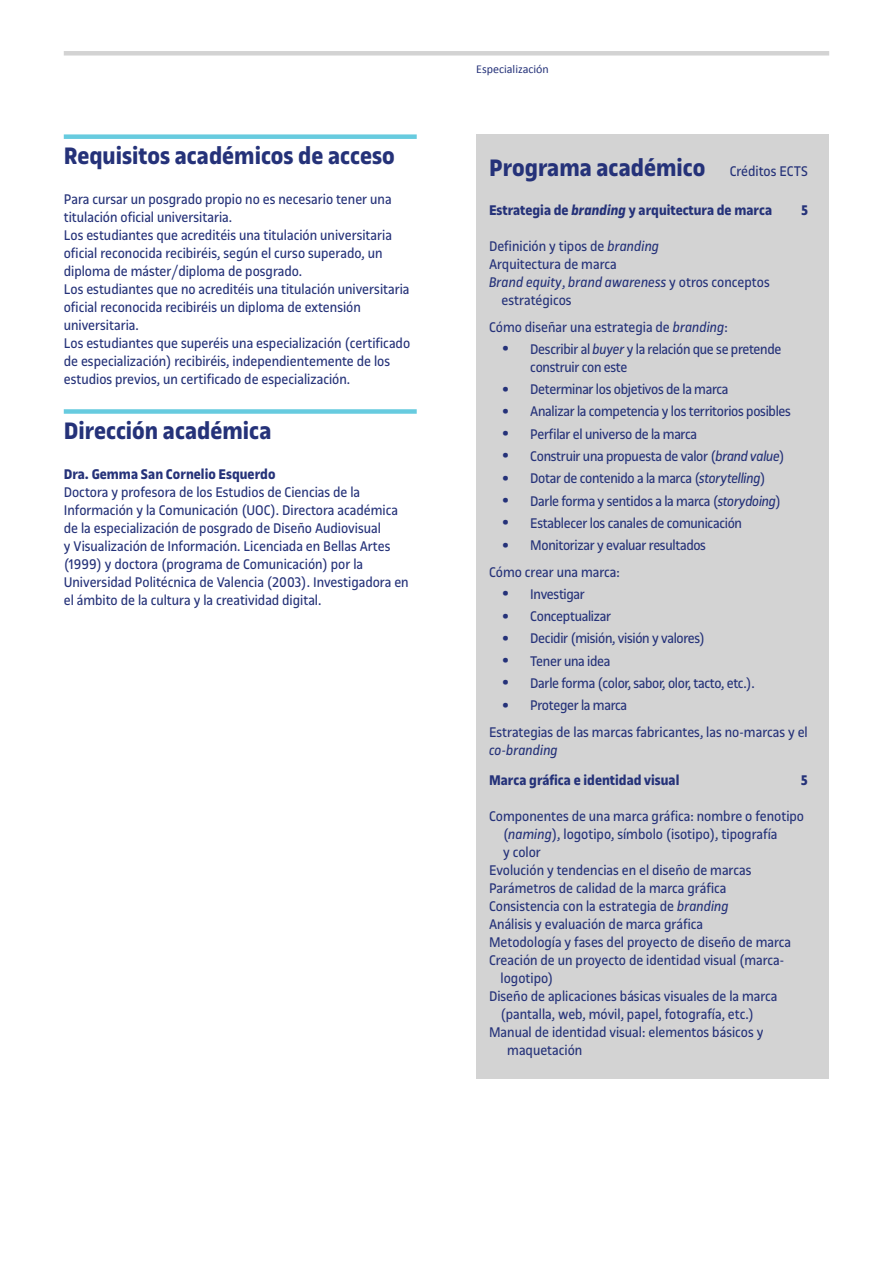
<style>
.page{position:relative;width:893px;height:1263px;background:#fff}
.page>*{position:absolute;margin:0;border:0;box-sizing:border-box;transform-origin:0 0}
.t1{font:700 25.5px "UOC Sans";color:#253279}
.t2{font:15px/18px "UOC Sans";color:#253279}
.t3{font:15px/18px "UOC Sans";letter-spacing:-.02em;color:#253279}
.t4{font:700 15px "UOC Sans";color:#253279}
.t5{font:italic 15px "UOC Sans";color:#253279}
.t6{font:12px "Calibri";color:#253279}
.s1{font-weight:400;font-size:15px}
.s2{font-style:italic}
.s3{font-style:normal}
.s4{font-weight:700;font-size:19.5px}
</style>
<div class="page">
<div style="left:64px;top:51px;width:765px;height:5px;background:#d3d3d3"></div>
<div style="left:64px;top:134px;width:353px;height:5px;background:#67cbdf"></div>
<div style="left:64px;top:409px;width:353px;height:5px;background:#67cbdf"></div>
<div style="left:476px;top:135px;width:353px;height:944px;background:#d3d3d3"></div>
<h1 class="t1" style="left:64px;top:142px;width:333px">Requisitos académicos de acceso</h1>
<p class="t2" style="left:64px;top:190px;width:348px">Para cursar un posgrado propio no es necesario tener una titulación oficial universitaria.<br>Los estudiantes que acreditéis una titulación universitaria oficial reconocida recibiréis, según el curso superado, un diploma de máster/diploma de posgrado.<br>Los estudiantes que no acreditéis una titulación universitaria oficial reconocida recibiréis un diploma de extensión universitaria.<br>Los estudiantes que superéis una especialización (certificado de especialización) recibiréis, independientemente de los estudios previos, un certificado de especialización.</p>
<h1 class="t1" style="left:64px;top:416px;width:209px">Dirección académica</h1>
<p class="t4" style="left:64px;top:465px;width:213px">Dra. Gemma San Cornelio Esquerdo</p>
<p class="t2" style="left:64px;top:483px;width:346px">Doctora y profesora de los Estudios de Ciencias de la Información y la Comunicación (UOC). Directora académica de la especialización de posgrado de Diseño Audiovisual<br>y Visualización de Información. Licenciada en Bellas Artes (1999) y doctora (programa de Comunicación) por la Universidad Politécnica de Valencia (2003). Investigadora en el ámbito de la cultura y la creatividad digital.</p>
<p class="t6" style="left:476px;top:61px;width:74px">Especialización</p>
<h1 class="t1" style="left:489px;top:153px;width:320px">Programa académico <span class="s1">Créditos ECTS</span></h1>
<p class="t4" style="left:489px;top:202px;width:285px">Estrategia de <span class="s2">branding</span> y arquitectura de marca</p>
<p class="t4" style="left:801px;top:202px;width:8px">5</p>
<p class="t2" style="left:489px;top:237px;width:172px">Definición y tipos de <span class="s2">branding</span></p>
<p class="t2" style="left:489px;top:255px;width:129px">Arquitectura de marca</p>
<p class="t5" style="left:489px;top:274px;width:282px">Brand equity<span class="s3">,</span> brand awareness <span class="s3">y otros conceptos</span></p>
<p class="t2" style="left:502px;top:291px;width:72px">estratégicos</p>
<p class="t2" style="left:489px;top:318px;width:240px">Cómo diseñar una estrategia de <span class="s2">branding</span>:</p>
<p class="t3" style="left:530px;top:340px;width:253px;text-indent:-28px"><span class="s4">•</span> Describir al <span class="s2">buyer</span> y la relación que se pretende construir con este</p>
<p class="t3" style="left:502px;top:380px;width:228px"><span class="s4">•</span> Determinar los objetivos de la marca</p>
<p class="t3" style="left:502px;top:403px;width:291px"><span class="s4">•</span> Analizar la competencia y los territorios posibles</p>
<p class="t3" style="left:502px;top:425px;width:197px"><span class="s4">•</span> Perfilar el universo de la marca</p>
<p class="t3" style="left:502px;top:447px;width:284px"><span class="s4">•</span> Construir una propuesta de valor (<span class="s2">brand value</span>)</p>
<p class="t3" style="left:502px;top:469px;width:265px"><span class="s4">•</span> Dotar de contenido a la marca (<span class="s2">storytelling</span>)</p>
<p class="t3" style="left:502px;top:492px;width:281px"><span class="s4">•</span> Darle forma y sentidos a la marca (<span class="s2">storydoing</span>)</p>
<p class="t3" style="left:502px;top:514px;width:242px"><span class="s4">•</span> Establecer los canales de comunicación</p>
<p class="t3" style="left:489px;top:532px;width:219px;line-height:26.5px;text-indent:13px"><span class="s4">•</span> Monitorizar y evaluar resultados<br>Cómo crear una marca:</p>
<p class="t3" style="left:502px;top:585px;width:85px"><span class="s4">•</span> Investigar</p>
<p class="t3" style="left:502px;top:607px;width:111px"><span class="s4">•</span> Conceptualizar</p>
<p class="t3" style="left:502px;top:629px;width:205px"><span class="s4">•</span> Decidir (misión, visión y valores)</p>
<p class="t3" style="left:502px;top:652px;width:110px"><span class="s4">•</span> Tener una idea</p>
<p class="t3" style="left:502px;top:674px;width:254px"><span class="s4">•</span> Darle forma (color, sabor, olor, tacto, etc.).</p>
<p class="t2" style="left:489px;top:692px;width:320px;line-height:26.5px;text-indent:13px"><span class="s4">•</span> Proteger la marca<br>Estrategias de las marcas fabricantes, las no-marcas y el</p>
<p class="t5" style="left:489px;top:741px;width:70px">co-branding</p>
<p class="t4" style="left:489px;top:772px;width:192px">Marca gráfica e identidad visual</p>
<p class="t4" style="left:801px;top:772px;width:8px">5</p>
<p class="t2" style="left:489px;top:807px;width:317px">Componentes de una marca gráfica: nombre o fenotipo</p>
<p class="t2" style="left:503px;top:825px;width:276px">(<span class="s2">naming</span>), logotipo, símbolo (isotipo), tipografía</p>
<p class="t2" style="left:503px;top:843px;width:39px">y color</p>
<p class="t2" style="left:489px;top:861px;width:264px">Evolución y tendencias en el diseño de marcas</p>
<p class="t2" style="left:489px;top:879px;width:239px">Parámetros de calidad de la marca gráfica</p>
<p class="t2" style="left:489px;top:897px;width:241px">Consistencia con la estrategia de <span class="s2">branding</span></p>
<p class="t2" style="left:489px;top:915px;width:216px">Análisis y evaluación de marca gráfica</p>
<p class="t2" style="left:489px;top:933px;width:304px">Metodología y fases del proyecto de diseño de marca</p>
<p class="t2" style="left:489px;top:951px;width:297px">Creación de un proyecto de identidad visual (marca-</p>
<p class="t2" style="left:501px;top:969px;width:54px">logotipo)</p>
<p class="t2" style="left:489px;top:987px;width:290px">Diseño de aplicaciones básicas visuales de la marca</p>
<p class="t2" style="left:501px;top:1005px;width:255px">(pantalla, web, móvil, papel, fotografía, etc.)</p>
<p class="t2" style="left:489px;top:1023px;width:276px">Manual de identidad visual: elementos básicos y</p>
<p class="t2" style="left:507px;top:1041px;width:77px">maquetación</p>
</div>
